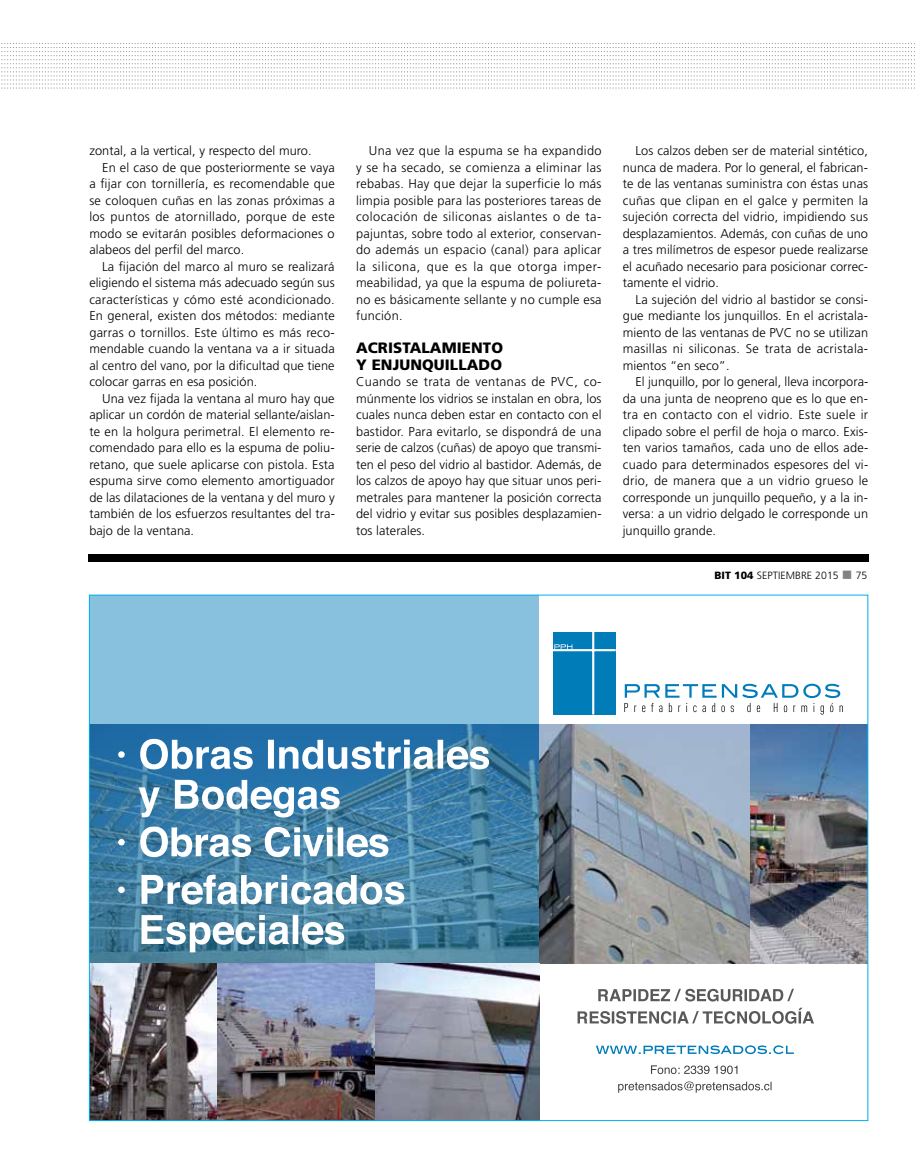
<style>
.page{position:relative;width:915px;height:1170px;background:#fff}
.page>*{position:absolute;margin:0;border:0;box-sizing:border-box;transform-origin:0 0}
.t1{font:900 15px/16.5px "Frutiger";letter-spacing:.005em;color:#000}
.t2{font:300 12.75px/16.5px "Frutiger";letter-spacing:.01em;color:#000;text-align:justify}
.t3{font:300 10.5px "Frutiger";letter-spacing:.005em;color:#000}
.s1{font-weight:900}
.s2{color:#808285}
</style>
<div class="page">
<svg style="left:1px;top:43px;width:913px;height:46px"></svg>
<div style="left:88px;top:554px;width:780px;height:7px;background:#000"></div>
<img style="left:539px;top:724px;width:326px;height:239px">
<svg style="left:91px;top:597px;width:448px;height:366px;background:#609dbe"></svg>
<svg style="left:624px;top:683px;width:218px;height:31px"></svg>
<div style="left:553px;top:631px;width:62px;height:83px;background:#007cb9"></div>
<hr style="left:592px;top:631px;width:2px;height:83px;background:#fff">
<hr style="left:552px;top:649px;width:63px;height:2px;background:#fff">
<svg style="left:554px;top:644px;width:18px;height:5px"></svg>
<svg style="left:141px;top:914px;width:203px;height:38px"></svg>
<svg style="left:118px;top:874px;width:286px;height:30px"></svg>
<svg style="left:118px;top:826px;width:270px;height:31px"></svg>
<svg style="left:139px;top:779px;width:200px;height:38px"></svg>
<svg style="left:118px;top:738px;width:371px;height:31px"></svg>
<img style="left:91px;top:963px;width:448px;height:155px">
<svg style="left:577px;top:1007px;width:236px;height:16px"></svg>
<svg style="left:598px;top:988px;width:195px;height:13px"></svg>
<svg style="left:618px;top:1081px;width:153px;height:11px"></svg>
<svg style="left:651px;top:1065px;width:86px;height:8px"></svg>
<svg style="left:596px;top:1045px;width:197px;height:9px"></svg>
<p class="t2" style="left:89px;top:142px;width:224px">zontal, a la vertical, y respecto del muro.</p>
<p class="t2" style="left:102px;top:159px;width:234px">En el caso de que posteriormente se vaya</p>
<p class="t2" style="left:89px;top:175px;width:247px">a fijar con tornillería, es recomendable que</p>
<p class="t2" style="left:89px;top:192px;width:247px">se coloquen cuñas en las zonas próximas a</p>
<p class="t2" style="left:89px;top:208px;width:247px">los puntos de atornillado, porque de este</p>
<p class="t2" style="left:89px;top:225px;width:247px">modo se evitarán posibles deformaciones o</p>
<p class="t2" style="left:89px;top:241px;width:156px">alabeos del perfil del marco.</p>
<p class="t2" style="left:102px;top:258px;width:234px">La fijación del marco al muro se realizará</p>
<p class="t2" style="left:89px;top:274px;width:247px">eligiendo el sistema más adecuado según sus</p>
<p class="t2" style="left:89px;top:291px;width:247px">características y cómo esté acondicionado.</p>
<p class="t2" style="left:89px;top:307px;width:247px">En general, existen dos métodos: mediante</p>
<p class="t2" style="left:89px;top:324px;width:247px">garras o tornillos. Este último es más reco-</p>
<p class="t2" style="left:89px;top:340px;width:247px">mendable cuando la ventana va a ir situada</p>
<p class="t2" style="left:89px;top:357px;width:247px">al centro del vano, por la dificultad que tiene</p>
<p class="t2" style="left:89px;top:373px;width:169px">colocar garras en esa posición.</p>
<p class="t2" style="left:102px;top:390px;width:234px">Una vez fijada la ventana al muro hay que</p>
<p class="t2" style="left:89px;top:406px;width:247px">aplicar un cordón de material sellante/aislan-</p>
<p class="t2" style="left:89px;top:423px;width:247px">te en la holgura perimetral. El elemento re-</p>
<p class="t2" style="left:89px;top:439px;width:247px">comendado para ello es la espuma de poliu-</p>
<p class="t2" style="left:89px;top:456px;width:247px">retano, que suele aplicarse con pistola. Esta</p>
<p class="t2" style="left:89px;top:472px;width:247px">espuma sirve como elemento amortiguador</p>
<p class="t2" style="left:89px;top:489px;width:247px">de las dilataciones de la ventana y del muro y</p>
<p class="t2" style="left:89px;top:505px;width:247px">también de los esfuerzos resultantes del tra-</p>
<p class="t2" style="left:89px;top:522px;width:106px">bajo de la ventana.</p>
<p class="t2" style="left:356px;top:142px;width:247px;text-indent:13px">Una vez que la espuma se ha expandido y se ha secado, se comienza a eliminar las rebabas. Hay que dejar la superficie lo más limpia posible para las posteriores tareas de colocación de siliconas aislantes o de ta&shy;pajuntas, sobre todo al exterior, conservan&shy;do además un espacio (canal) para aplicar la silicona, que es la que otorga imper&shy;meabilidad, ya que la espuma de poliureta&shy;no es básicamente sellante y no cumple esa función.</p>
<p class="t1" style="left:356px;top:339px;width:148px">ACRISTALAMI ENTO<br>Y ENJUNQUILLADO</p>
<p class="t2" style="left:356px;top:373px;width:203px">Cuando se trata de ventanas de PVC</p>
<p class="t2" style="left:356px;top:373px;width:247px;text-indent:218px">, co&shy;múnmente los vidrios se instalan en obra, los cuales nunca deben estar en contacto con el bastidor. Para evitarlo, se dispondrá de una serie de calzos (cuñas) de apoyo que transmi&shy;ten el peso del vidrio al bastidor. Además, de los calzos de apoyo hay que situar unos peri&shy;metrales para mantener la posición correcta del vidrio y evitar sus posibles desplazamien&shy;tos laterales.</p>
<p class="t2" style="left:622px;top:142px;width:247px;text-indent:13px">Los calzos deben ser de material sintético, nunca de madera. Por lo general, el fabrican&shy;te de las ventanas suministra con éstas unas cuñas que clipan en el galce y permiten la sujeción correcta del vidrio, impidiendo sus desplazamientos. Además, con cuñas de uno a tres milímetros de espesor puede realizarse el acuñado necesario para posicionar correc&shy;tamente el vidrio.</p>
<p class="t2" style="left:622px;top:291px;width:247px;text-indent:13px">La sujeción del vidrio al bastidor se consi&shy;gue mediante los junquillos. En el acristala&shy;miento de las ventanas de PVC</p>
<p class="t2" style="left:622px;top:324px;width:247px;text-indent:173px">no se utilizan masillas ni siliconas. Se trata de acristala&shy;mientos “en seco”.</p>
<p class="t2" style="left:622px;top:373px;width:247px;text-indent:13px">El junquillo, por lo general, lleva incorpora&shy;da una junta de neopreno que es lo que en&shy;tra en contacto con el vidrio. Este suele ir clipado sobre el perfil de hoja o marco. Exis&shy;ten varios tamaños, cada uno de ellos ade&shy;cuado para determinados espesores del vi&shy;drio, de manera que a un vidrio grueso le corresponde un junquillo pequeño, y a la in&shy;versa: a un vidrio delgado le corresponde un junquillo grande.</p>
<p class="t3" style="left:714px;top:569px;width:154px"><span class="s1">BIT 104</span> septiembre 2015 <span class="s2">■</span> 75</p>
</div>
